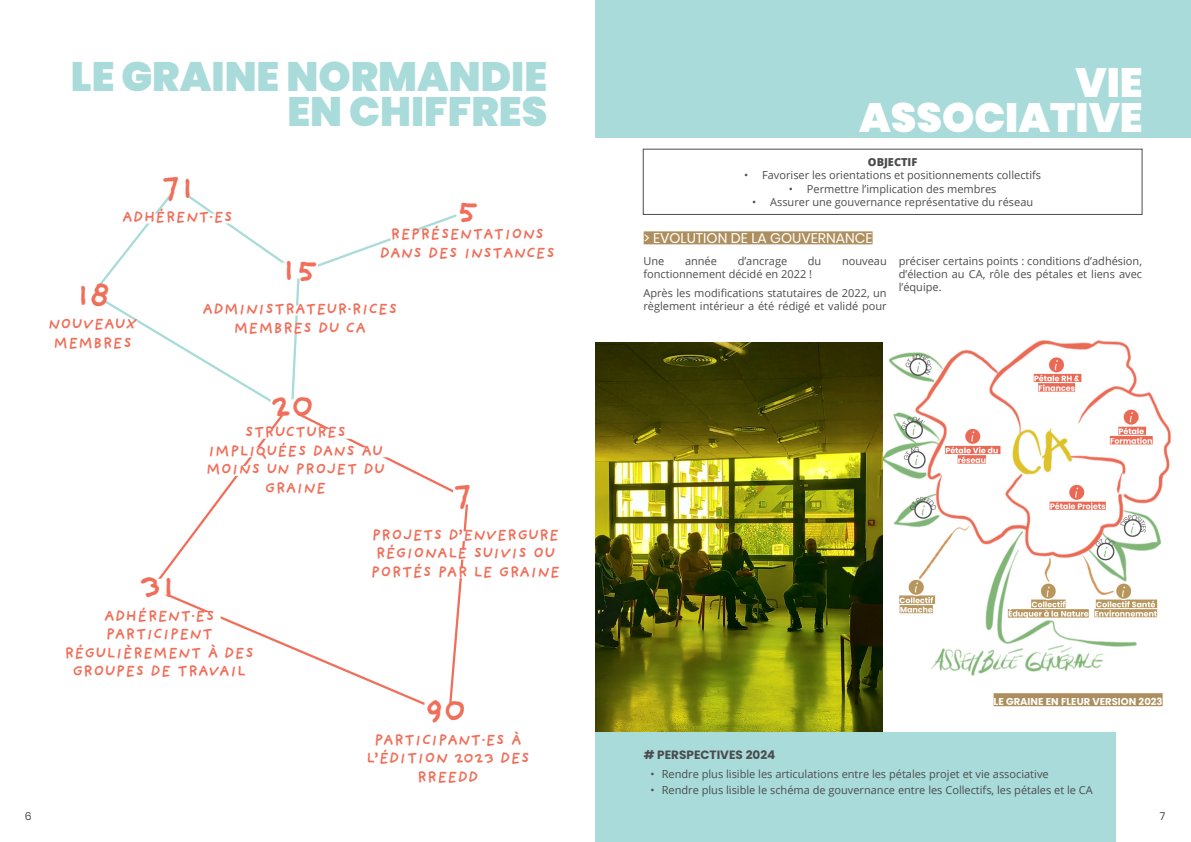
<style>
.page{position:relative;width:1191px;height:842px;background:#fff}
.page>*{position:absolute;margin:0;border:0;box-sizing:border-box;transform-origin:0 0}
.t1{font:900 41px/35px "Poppins";color:#a8dbd9;text-align:right}
.t2{font:900 41px/35px "Poppins";color:#fff;text-align:right}
.Paragraphe_bulle{font:700 33.8px "Providence Sans Pro";color:#f06f5a}
.Paragraphe_bulle-2{font:700 15.5px/18.6px "Providence Sans Pro";letter-spacing:.01em;color:#f06f5a;text-align:center}
.H3_-_Vie_asso{font:14px "Poppins";color:#fff}
.t3{font:700 12px "Poppins";color:#4b4c4d}
.t4{font:11px/13.2px "Open Sans";color:#4b4c4d}
.Objectifs{font:800 11px "Open Sans";color:#4b4c4d}
.t5{font:11px "Poppins";color:#4b4c4d}
.H3_-_Vie_asso-2{font:700 10px "Poppins";color:#fff}
</style>
<div class="page">
<svg style="left:318px;top:214px;width:138px;height:53px"></svg>
<div style="left:595px;top:0;width:596px;height:138px;background:#a8dbd9"></div>
<div style="left:643px;top:149px;width:499px;height:66px;border:1px solid #4b4c4d"></div>
<div style="left:643px;top:231px;width:229px;height:13px;background:#ad8e5e"></div>
<img style="left:882px;top:340px;width:289px;height:335px">
<div style="left:993px;top:693px;width:169px;height:13px;background:#ad8e5e"></div>
<img style="left:595px;top:342px;width:287px;height:390px">
<div style="left:595px;top:732px;width:521px;height:110px;background:#a8dbd9"></div>
<svg style="left:158px;top:415px;width:310px;height:290px"></svg>
<svg style="left:94px;top:196px;width:207px;height:221px"></svg>
<div style="left:122px;top:214px;width:111px;height:9px;background:#fff"></div>
<div style="left:282px;top:262px;width:36px;height:17px;background:#fff"></div>
<div style="left:202px;top:305px;width:195px;height:10px;background:#fff"></div>
<div style="left:234px;top:324px;width:132px;height:10px;background:#fff"></div>
<div style="left:76px;top:290px;width:33px;height:10px;background:#fff"></div>
<div style="left:48px;top:321px;width:89px;height:9px;background:#fff"></div>
<div style="left:54px;top:339px;width:78px;height:10px;background:#fff"></div>
<div style="left:271px;top:399px;width:42px;height:16px;background:#fff"></div>
<div style="left:245px;top:429px;width:107px;height:10px;background:#fff"></div>
<div style="left:208px;top:447px;width:180px;height:10px;background:#fff"></div>
<div style="left:206px;top:466px;width:185px;height:10px;background:#fff"></div>
<div style="left:265px;top:485px;width:61px;height:9px;background:#fff"></div>
<div style="left:424px;top:703px;width:42px;height:16px;background:#fff"></div>
<div style="left:139px;top:579px;width:35px;height:16px;background:#fff"></div>
<div style="left:104px;top:612px;width:117px;height:10px;background:#fff"></div>
<div style="left:106px;top:631px;width:113px;height:10px;background:#fff"></div>
<div style="left:65px;top:649px;width:192px;height:10px;background:#fff"></div>
<div style="left:72px;top:668px;width:174px;height:10px;background:#fff"></div>
<div style="left:453px;top:488px;width:19px;height:16px;background:#fff"></div>
<div style="left:372px;top:531px;width:191px;height:10px;background:#fff"></div>
<div style="left:376px;top:550px;width:185px;height:10px;background:#fff"></div>
<div style="left:371px;top:568px;width:189px;height:10px;background:#fff"></div>
<div style="left:391px;top:231px;width:159px;height:10px;background:#fff"></div>
<div style="left:380px;top:249px;width:175px;height:10px;background:#fff"></div>
<h1 class="t1" style="left:71px;top:60px;width:478px">LE GRAINE NORMANDIE<br>EN CHIFFRES</h1>
<p class="Paragraphe_bulle" style="left:161px;top:167px;width:33px">71</p>
<p class="Paragraphe_bulle-2" style="left:122px;top:207px;width:112px">ADHÉRENT·ES</p>
<p class="Paragraphe_bulle" style="left:456px;top:190px;width:24px">5</p>
<p class="Paragraphe_bulle-2" style="left:380px;top:225px;width:177px">REPRÉSENTATIONS<br>DANS DES INSTANCES</p>
<p class="Paragraphe_bulle" style="left:76px;top:274px;width:35px">18</p>
<p class="Paragraphe_bulle-2" style="left:48px;top:314px;width:91px">NOUVEAUX</p>
<p class="Paragraphe_bulle-2" style="left:54px;top:333px;width:80px">MEMBRES</p>
<p class="Paragraphe_bulle" style="left:282px;top:249px;width:37px">15</p>
<p class="Paragraphe_bulle-2" style="left:202px;top:299px;width:197px">ADMINISTRATEUR·RICES<br>MEMBRES DU CA</p>
<p class="Paragraphe_bulle" style="left:271px;top:386px;width:44px">20</p>
<p class="Paragraphe_bulle-2" style="left:206px;top:423px;width:180px">STRUCTURES<br>IMPLIQUÉES DANS AU<br>MOINS UN PROJET DU<br>GRAINE</p>
<p class="Paragraphe_bulle" style="left:453px;top:475px;width:20px">7</p>
<p class="Paragraphe_bulle-2" style="left:371px;top:525px;width:191px">PROJETS D’ENVERGURE<br>RÉGIONALE SUIVIS OU<br>PORTÉS PAR LE GRAINE</p>
<p class="Paragraphe_bulle" style="left:139px;top:565px;width:37px">31</p>
<p class="Paragraphe_bulle-2" style="left:65px;top:606px;width:191px">ADHÉRENT·ES<br>PARTICIPENT<br>RÉGULIÈREMENT À DES<br>GROUPES DE TRAVAIL</p>
<p class="Paragraphe_bulle" style="left:424px;top:690px;width:43px">90</p>
<p class="Paragraphe_bulle-2" style="left:366px;top:730px;width:165px">PARTICIPANT·ES À<br>L’ÉDITION 2023 DES<br>RREEDD</p>
<h1 class="t2" style="left:859px;top:66px;width:285px">VIE<br>ASSOCIATIVE</h1>
<p class="Objectifs" style="left:868px;top:154px;width:51px">OBJECTIF</p>
<p class="t4" style="left:744px;top:169px;width:299px">• Favoriser les orientations et positionnements collectifs</p>
<p class="t4" style="left:789px;top:182px;width:209px">• Permettre l’implication des membres</p>
<p class="t4" style="left:752px;top:195px;width:282px">• Assurer une gouvernance représentative du réseau</p>
<p class="H3_-_Vie_asso" style="left:643px;top:230px;width:230px">&gt; EVOLUTION DE LA GOUVERNANCE</p>
<p class="t4" style="left:643px;top:254px;width:22px">Une</p>
<p class="t4" style="left:685px;top:254px;width:33px">année</p>
<p class="t4" style="left:737px;top:254px;width:51px">d’ancrage</p>
<p class="t4" style="left:808px;top:254px;width:15px">du</p>
<p class="t4" style="left:842px;top:254px;width:46px">nouveau</p>
<p class="t4" style="left:643px;top:267px;width:170px">fonctionnement décidé en 2022 !</p>
<p class="t4" style="left:643px;top:286px;width:245px">Après les modifications statutaires de 2022, un règlement intérieur a été rédigé et validé pour</p>
<p class="t4" style="left:898px;top:254px;width:245px;text-align:justify">préciser certains points : conditions d’adhésion, d’élection au CA, rôle des pétales et liens avec l’équipe.</p>
<p class="H3_-_Vie_asso-2" style="left:993px;top:695px;width:170px">LE GRAINE EN FLEUR VERSION 2023</p>
<h4 class="t3" style="left:643px;top:748px;width:133px"># PERSPECTIVES 2024</h4>
<p class="t4" style="left:650px;top:767px;width:400px">• Rendre plus lisible les articulations entre les pétales projet et vie associative</p>
<p class="t4" style="left:650px;top:783px;width:444px">• Rendre plus lisible le schéma de gouvernance entre les Collectifs, les pétales et le CA</p>
<p class="t5" style="left:25px;top:809px;width:8px">6</p>
<p class="t5" style="left:1159px;top:809px;width:7px">7</p>
</div>
